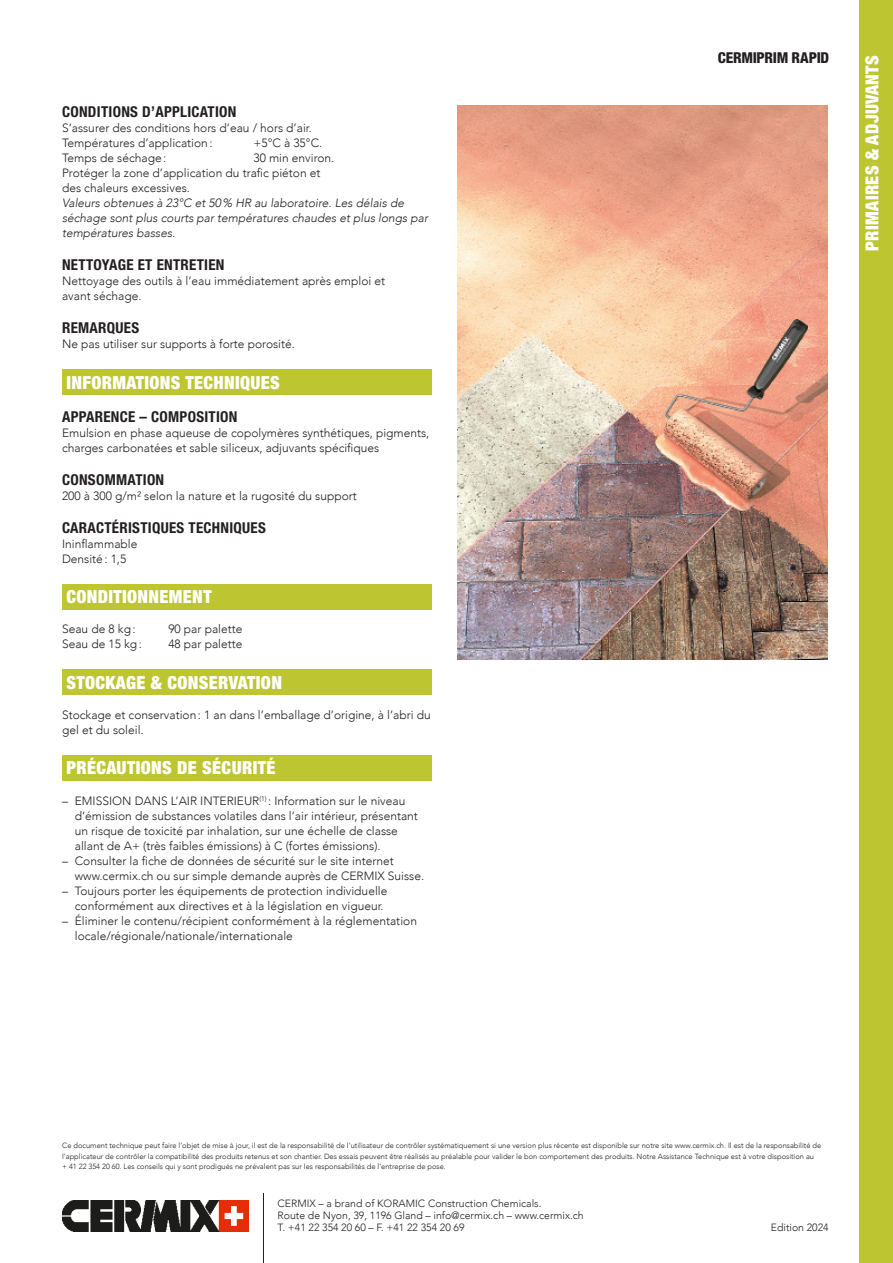
<style>
.page{position:relative;width:893px;height:1263px;background:#fff}
.page>*{position:absolute;margin:0;border:0;box-sizing:border-box;transform-origin:0 0}
.H4_-_Titre_fiche{font:900 condensed 18px "Helvetica Neue LT Std";letter-spacing:.02em;color:#fff}
.H5_-_Sout-Titre_Fiche{font:700 condensed 15px "Helvetica Neue LT Std";letter-spacing:.02em;color:#231f20}
.t1{font:800 condensed 15px "Helvetica Neue LT Std";letter-spacing:-.02em;color:#231f20}
.P_-_Texte_courant{font:300 12px/15px "Avenir";color:#231f20}
.P_-_Texte_courant-2{font:italic 300 12px/15px "Avenir";color:#231f20}
.t2{font:300 10.5px/12px "Avenir";color:#231f20}
.t3{font:300 7.5px/10.5px "Avenir";color:#231f20}
</style>
<div class="page">
<div style="left:859px;top:0;width:34px;height:1263px;background:#bdc531"></div>
<hr style="left:264px;top:1193px;width:1px;height:70px;background:#231f20">
<img style="left:62px;top:1201px;width:187px;height:30px">
<div style="left:62px;top:369px;width:370px;height:26px;background:#bdc531"></div>
<div style="left:62px;top:584px;width:370px;height:25px;background:#bdc531"></div>
<div style="left:62px;top:669px;width:370px;height:26px;background:#bdc531"></div>
<div style="left:62px;top:755px;width:370px;height:25px;background:#bdc531"></div>
<img style="left:458px;top:106px;width:369px;height:554px">
<p class="H5_-_Sout-Titre_Fiche" style="left:62px;top:103px;width:176px">CONDITIONS D’APPLICATION</p>
<p class="P_-_Texte_courant" style="left:62px;top:121px;width:251px">S’assurer des conditions hors d’eau / hors d’air.</p>
<p class="P_-_Texte_courant" style="left:62px;top:136px;width:152px">Températures d’application:</p>
<p class="P_-_Texte_courant" style="left:253px;top:136px;width:70px">+5°C à 35°C.</p>
<p class="P_-_Texte_courant" style="left:62px;top:151px;width:106px">Temps de séchage:</p>
<p class="P_-_Texte_courant" style="left:253px;top:151px;width:82px">30 min environ.</p>
<p class="P_-_Texte_courant" style="left:62px;top:166px;width:260px">Protéger la zone d’application du trafic piéton et des chaleurs excessives.</p>
<p class="P_-_Texte_courant-2" style="left:62px;top:196px;width:367px">Valeurs obtenues à 23°C et 50% HR au laboratoire. Les délais de séchage sont plus courts par températures chaudes et plus longs par températures basses.</p>
<p class="H5_-_Sout-Titre_Fiche" style="left:62px;top:256px;width:164px">NETTOYAGE ET ENTRETIEN</p>
<p class="P_-_Texte_courant" style="left:62px;top:274px;width:325px">Nettoyage des outils à l’eau immédiatement après emploi et avant séchage.</p>
<p class="H5_-_Sout-Titre_Fiche" style="left:62px;top:319px;width:79px">REMARQUES</p>
<p class="P_-_Texte_courant" style="left:62px;top:337px;width:234px">Ne pas utiliser sur supports à forte porosité.</p>
<p class="H4_-_Titre_fiche" style="left:66px;top:371px;width:215px">INFORMATIONS TECHNIQUES</p>
<p class="H5_-_Sout-Titre_Fiche" style="left:62px;top:407px;width:177px">APPARENCE – COMPOSITION</p>
<p class="P_-_Texte_courant" style="left:62px;top:425px;width:369px">Emulsion en phase aqueuse de copolymères synthétiques, pigments, charges carbonatées et sable siliceux, adjuvants spécifiques</p>
<p class="H5_-_Sout-Titre_Fiche" style="left:62px;top:470px;width:104px">CONSOMMATION</p>
<p class="P_-_Texte_courant" style="left:62px;top:488px;width:296px">200 à 300 g/m² selon la nature et la rugosité du support</p>
<p class="H5_-_Sout-Titre_Fiche" style="left:62px;top:518px;width:205px">CARACTÉRISTIQUES TECHNIQUES</p>
<p class="P_-_Texte_courant" style="left:62px;top:536px;width:77px">Ininflammable</p>
<p class="P_-_Texte_courant" style="left:62px;top:551px;width:66px">Densité: 1,5</p>
<p class="H4_-_Titre_fiche" style="left:66px;top:586px;width:147px">CONDITIONNEMENT</p>
<p class="P_-_Texte_courant" style="left:62px;top:622px;width:75px">Seau de 8 kg:</p>
<p class="P_-_Texte_courant" style="left:168px;top:622px;width:76px">90 par palette</p>
<p class="P_-_Texte_courant" style="left:62px;top:637px;width:81px">Seau de 15 kg:</p>
<p class="P_-_Texte_courant" style="left:168px;top:637px;width:76px">48 par palette</p>
<p class="H4_-_Titre_fiche" style="left:66px;top:671px;width:217px">STOCKAGE &amp; CONSERVATION</p>
<p class="P_-_Texte_courant" style="left:62px;top:707px;width:370px">Stockage et conservation: 1 an dans l’emballage d’origine, à l’abri du gel et du soleil.</p>
<p class="H4_-_Titre_fiche" style="left:66px;top:757px;width:211px">PRÉCAUTIONS DE SÉCURITÉ</p>
<p class="P_-_Texte_courant" style="left:75px;top:793px;width:345px;text-indent:-13px">– EMISSION DANS L’AIR INTERIEUR<sup>(1)</sup> : Information sur le niveau d’émission de substances volatiles dans l’air intérieur, présentant un risque de toxicité par inhalation, sur une échelle de classe allant de A+ (très faibles émissions) à C (fortes émissions).</p>
<p class="P_-_Texte_courant" style="left:75px;top:853px;width:351px;text-indent:-13px">– Consulter la fiche de données de sécurité sur le site internet www.cermix.ch ou sur simple demande auprès de CERMIX Suisse.</p>
<p class="P_-_Texte_courant" style="left:75px;top:883px;width:314px;text-indent:-13px">– Toujours porter les équipements de protection individuelle conformément aux directives et à la législation en vigueur.</p>
<p class="P_-_Texte_courant" style="left:75px;top:913px;width:344px;text-indent:-13px">– Éliminer le contenu/récipient conformément à la réglementation locale/régionale/nationale/internationale</p>
<p class="t1" style="left:718px;top:48px;width:113px">CERMIPRIM RAPID</p>
<h1 class="H4_-_Titre_fiche" style="left:861px;top:251px;width:197px;rotate:-90deg">PRIMAIRES &amp; ADJUVANTS</h1>
<p class="t3" style="left:62px;top:1140px;width:761px">Ce document technique peut faire l’objet de mise à jour, il est de la responsabilité de l’utilisateur de contrôler systématiquement si une version plus récente est disponible sur notre site www.cermix.ch. Il est de la responsabilité de l’applicateur de contrôler la compatibilité des produits retenus et son chantier. Des essais peuvent être réalisés au préalable pour valider le bon comportement des produits. Notre Assistance Technique est à votre disposition au<br>+ 41 22 354 20 60. Les conseils qui y sont prodigués ne prévalent pas sur les responsabilités de l’entreprise de pose.</p>
<p class="t2" style="left:278px;top:1197px;width:308px">CERMIX – a brand of KORAMIC Construction Chemicals.<br>Route de Nyon, 39, 1196 Gland – info@cermix.ch – www.cermix.ch<br>T. +41 22 354 20 60 – F. +41 22 354 20 69</p>
<p class="t2" style="left:771px;top:1221px;width:59px">Edition 2024</p>
</div>
